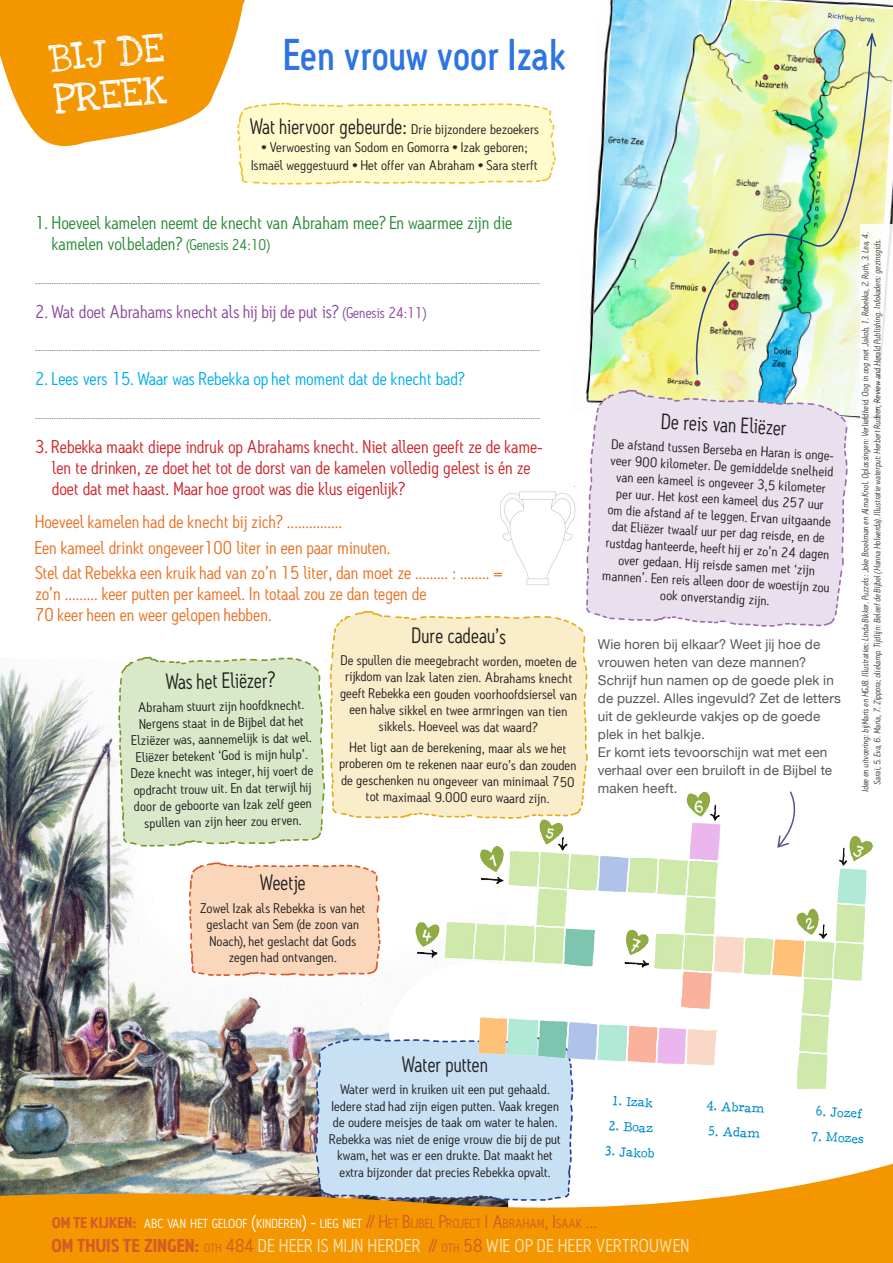
<style>
.page{position:relative;width:893px;height:1263px;background:#fff}
.page>*{position:absolute;margin:0;border:0;box-sizing:border-box;transform-origin:0 0}
.Standaard{font:500 42.9px "Antitled";letter-spacing:.01em;color:#2e74e3;scale:.91 1}
.t1{font:41.55px/42px "Love Ya Like A Sister";color:#fff}
.t2{font:21.45px "Antitled";color:#231f20;scale:.91 1}
.t3{font:18px/21px "Antitled";color:#e97124}
.t4{font:18px/21px "Antitled";color:#cf232a}
.t5{font:18px/21px "Antitled";color:#2a8837}
.t6{font:18px "Antitled";letter-spacing:.05em;color:#fee4b8}
.t7{font:18px "Antitled";color:#894a9d}
.t8{font:18px "Antitled";color:#00aeef}
.t9{font:700 15px "Antitled";letter-spacing:.03em;color:#d45a29}
.t10{font:13.65px "F25 Executive";color:#008cc6;scale:.91 1}
.t11{font:13.5px/16.5px "Antitled";letter-spacing:.005em;color:#231f20;text-align:center;scale:1.05 1}
._00_PLATTE_TEKST{font:13.5px/18px "Helvetica Neue";letter-spacing:.01em;color:#57585a}
.t12{font:12.6px "Antitled";letter-spacing:.03em;color:#fff}
.t13{font:9px "Antitled";color:#464748}
.t14{font:9px/12px "Antitled";color:#231f20;text-align:center}
.t15{font:6.75px "Comic Sans MS";color:#231f20}
.t16{font:6.75px "Comic Sans MS";color:#253f8e}
.s1{font-size:21.45px}
.s2{font-weight:700}
.s3{font-size:15px}
.s4{font-size:18px}
.s5{font-size:18px;color:#d45a29}
.s6{color:#d45a29}
.s7{font-weight:700;color:#d45a29}
.s8{font-size:11.55px;color:#d45a29}
</style>
<div class="page">
<img style="left:0;top:668px;width:390px;height:490px">
<img style="left:500px;top:485px;width:76px;height:100px">
<img style="left:589px;top:0;width:304px;height:417px">
<img style="left:619px;top:163px;width:40px;height:29px">
<svg style="left:0;top:1158px;width:893px;height:105px;background:#eaa73a"></svg>
<svg style="left:0;top:0;width:556px;height:185px"></svg>
<svg style="left:118px;top:656px;width:208px;height:227px"></svg>
<div style="left:860px;top:224px;width:33px;height:576px;background:#fff"></div>
<svg style="left:585px;top:388px;width:263px;height:239px;background:#e7e0eb"></svg>
<svg style="left:314px;top:1036px;width:260px;height:176px;background:#c5d4dc"></svg>
<svg style="left:188px;top:861px;width:193px;height:149px"></svg>
<svg style="left:118px;top:657px;width:216px;height:190px;background:#d9e8ca"></svg>
<svg style="left:329px;top:606px;width:259px;height:213px;background:#f9edcb"></svg>
<img style="left:391px;top:767px;width:482px;height:330px">
<svg style="left:776px;top:791px;width:29px;height:58px"></svg>
<img style="left:688px;top:30px;width:189px;height:356px">
<p class="t1" style="left:48px;top:38px;width:116px;rotate:-5deg">BIJ DE<br>PREEK</p>
<p class="Standaard" style="left:284px;top:29px;width:310px">Een vrouw voor Izak</p>
<p class="t11" style="left:250px;top:121px;width:277px;line-height:18px"><span class="s1">Wat hiervoor gebeurde:</span> Drie bijzondere bezoekers <span class="s2">*</span> Verwoesting van Sodom en Gomorra <span class="s2">*</span> Izak geboren;<br>Ismaël weggestuurd <span class="s2">*</span> Het offer van Abraham <span class="s2">*</span> Sara sterft</p>
<p class="t5" style="left:52px;top:212px;width:462px;text-indent:-17px">1. Hoeveel kamelen neemt de knecht van Abraham mee? En waarmee zijn die kamelen volbeladen? <span class="s3">(Genesis 24:10)</span></p>
<p class="t13" style="left:35px;top:275px;width:506px">...................................................................................................................................................................................................................................................................................</p>
<p class="t7" style="left:35px;top:300px;width:393px">2. Wat doet Abrahams knecht als hij bij de put is? <span class="s3">(Genesis 24:11)</span></p>
<p class="t13" style="left:35px;top:343px;width:506px">...................................................................................................................................................................................................................................................................................</p>
<p class="t8" style="left:35px;top:368px;width:431px">2. Lees vers 15. Waar was Rebekka op het moment dat de knecht bad?</p>
<p class="t13" style="left:35px;top:410px;width:506px">...................................................................................................................................................................................................................................................................................</p>
<p class="t4" style="left:52px;top:436px;width:492px;text-indent:-17px">3. Rebekka maakt diepe indruk op Abrahams knecht. Niet alleen geeft ze de kame&shy;len te drinken, ze doet het tot de dorst van de kamelen volledig gelest is én ze doet dat met haast. Maar hoe groot was die klus eigenlijk?</p>
<p class="t3" style="left:35px;top:511px;width:308px">Hoeveel kamelen had de knecht bij zich? ...............</p>
<p class="t3" style="left:35px;top:537px;width:357px">Een kameel drinkt ongeveer100 liter in een paar minuten.</p>
<p class="t3" style="left:35px;top:562px;width:469px">Stel dat Rebekka een kruik had van zo’n 15 liter, dan moet ze ......... : ........ = zo’n ......... keer putten per kameel. In totaal zou ze dan tegen de<br>70 keer heen en weer gelopen hebben.</p>
<p class="t2" style="left:166px;top:669px;width:122px;rotate:-1deg">Was het Eliëzer?</p>
<p class="t11" style="left:130px;top:699px;width:175px;rotate:-1deg">Abraham stuurt zijn hoofdknecht.<br>Nergens staat in de Bijbel dat het Elziëzer was, aannemelijk is dat wel.<br>Eliëzer betekent ‘God is mijn hulp’.<br>Deze knecht was integer, hij voert de opdracht trouw uit. En dat terwijl hij door de geboorte van Izak zelf geen spullen van zijn heer zou erven.</p>
<p class="t2" style="left:412px;top:623px;width:105px">Dure cadeau’s</p>
<p class="t11" style="left:340px;top:652px;width:227px">De spullen die meegebracht worden, moeten de rijkdom van Izak laten zien. Abrahams knecht geeft Rebekka een gouden voorhoofdsiersel van een halve sikkel en twee armringen van tien sikkels. Hoeveel was dat waard?</p>
<p class="t11" style="left:339px;top:739px;width:227px">Het ligt aan de berekening, maar als we het proberen om te rekenen naar euro’s dan zouden de geschenken nu ongeveer van minimaal 750 tot maximaal 9.000 euro waard zijn.</p>
<p class="t2" style="left:260px;top:870px;width:52px">Weetje</p>
<p class="t11" style="left:200px;top:899px;width:159px">Zowel Izak als Rebekka is van het geslacht van Sem (de zoon van<br>Noach), het geslacht dat Gods zegen had ontvangen.</p>
<p class="t16" style="left:828px;top:11px;width:48px;rotate:5deg">Richting Haran</p>
<p class="t15" style="left:710px;top:246px;width:22px;rotate:4deg">Bethel</p>
<p class="t15" style="left:667px;top:376px;width:27px;rotate:4deg">Berseba</p>
<p class="t2" style="left:662px;top:408px;width:139px;rotate:3deg">De reis van Eliëzer</p>
<p class="t11" style="left:609px;top:435px;width:218px;rotate:3deg">De afstand tussen Berseba en Haran is onge&shy;veer 900 kilometer. De gemiddelde snelheid van een kameel is ongeveer 3,5 kilometer per uur. Het kost een kameel dus 257 uur<br>om die afstand af te leggen. Ervan uitgaande dat Eliëzer twaalf uur per dag reisde, en de rustdag hanteerde, heeft hij er zo’n 24 dagen over gedaan. Hij reisde samen met ‘zijn mannen’. Een reis alleen door de woestijn zou ook onverstandig zijn.</p>
<p class="_00_PLATTE_TEKST" style="left:598px;top:636px;width:245px">Wie horen bij elkaar? Weet jij hoe de vrouwen heten van deze mannen?<br>Schrijf hun namen op de goede plek in de puzzel. Alles ingevuld? Zet de letters uit de gekleurde vakjes op de goede plek in het balkje.<br>Er komt iets tevoorschijn wat met een verhaal over een bruiloft in de Bijbel te maken heeft.</p>
<p class="t14" style="left:859px;top:792px;width:562px;rotate:-90deg">Idee en uitvoering:bijMaris en HGJB.Illustraties:Linda Bikker.Puzzels:Joke Broekman en Alma Knol.Oplossingen:Verliefdheid.Oog in oog metJakob,1.Rebekka,2.Ruth,3.Lea,4.<br>Sarai,5.Eva,6.Maria,7.Zippora;olielamp.Tijdlijn:Beleefde Bijbel(Hanna Holwerda).Illustratie waterput:HerbertRudeen,Review and Herald Publishing.Infokaders:gezinsgids.</p>
<p class="t2" style="left:402px;top:1051px;width:96px">Water putten</p>
<p class="t11" style="left:330px;top:1081px;width:222px">Water werd in kruiken uit een put gehaald.<br>Iedere stad had zijn eigen putten. Vaak kregen de oudere meisjes de taak om water te halen.<br>Rebekka was niet de enige vrouw die bij de put kwam, het was er een drukte. Dat maakt het extra bijzonder dat precies Rebekka opvalt.</p>
<p class="t10" style="left:612px;top:1092px;width:47px;rotate:3deg">1. Izak</p>
<p class="t10" style="left:609px;top:1117px;width:50px;rotate:3deg">2. Boaz</p>
<p class="t10" style="left:605px;top:1142px;width:56px;rotate:3deg">3. Jakob</p>
<p class="t10" style="left:707px;top:1097px;width:65px;rotate:3deg">4. Abram</p>
<p class="t10" style="left:709px;top:1123px;width:59px;rotate:3deg">5. Adam</p>
<p class="t10" style="left:816px;top:1103px;width:52px;rotate:3deg">6. Jozef</p>
<p class="t10" style="left:812px;top:1128px;width:59px;rotate:3deg">7. Mozes</p>
<p class="t9" style="left:52px;top:1213px;width:86px">OM TE KIJKEN:</p>
<p class="t12" style="left:144px;top:1216px;width:455px">ABC VAN HET GELOOF <span class="s4">(</span>KINDEREN<span class="s4">) -</span> LIEG NIET <span class="s5">// H</span><span class="s6">ET</span> <span class="s5">B</span><span class="s6">IJBEL</span> <span class="s5">P</span><span class="s6">ROJECT</span> <span class="s5">| A</span><span class="s6">BRAHAM</span><span class="s5">, I</span><span class="s6">SAAK</span> <span class="s5">...</span></p>
<p class="t6" style="left:51px;top:1235px;width:640px"><span class="s7">OM THUIS TE ZINGEN:</span> <span class="s8">OTH</span> <span class="s6">484</span> DE HEER IS MIJN HERDER <span class="s6">//</span> <span class="s8">OTH</span> <span class="s6">58</span> WIE OP DE HEER VERTROUWEN</p>
</div>
